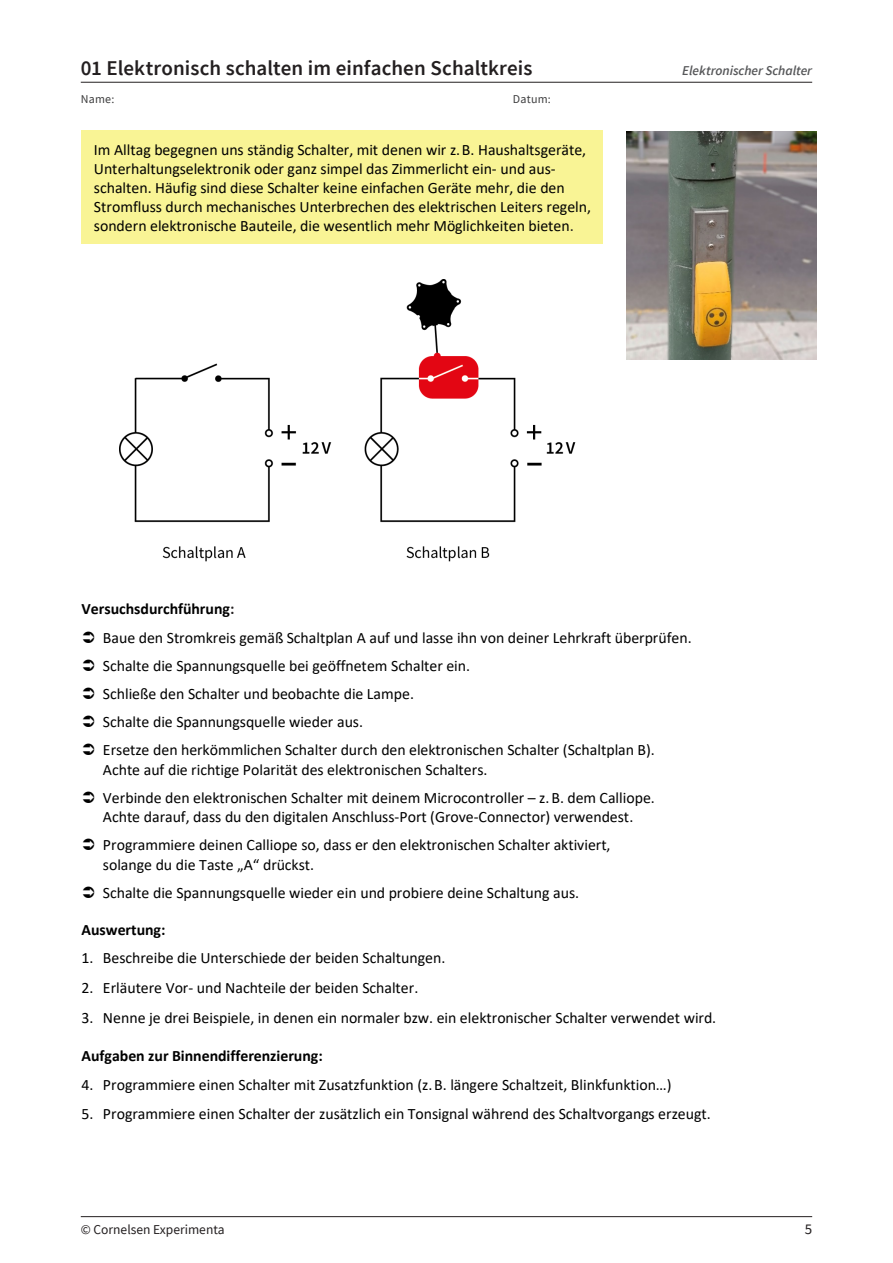
<style>
.page{position:relative;width:893px;height:1263px;background:#fff}
.page>*{position:absolute;margin:0;border:0;box-sizing:border-box;transform-origin:0 0}
.Kapitel{font:600 21px "CV Source Sans";letter-spacing:.005em;color:#231f20}
.t1{font:700 21px "Calibri";color:#000}
.t2{font:16.5px "Calibri";color:#000}
.t3{font:15.9px/28.2px "Calibri";color:#000}
.t4{font:700 15.9px "Calibri";letter-spacing:-.005em;color:#000}
.t5{font:15px "CV Source Sans";color:#231f20}
.t6{font:italic 600 13.5px "CV Source Sans";letter-spacing:-.005em;color:#57585a}
.t7{font:13.5px "CV Source Sans";color:#231f20}
.t8{font:12px "CV Source Sans";letter-spacing:.02em;color:#3e3e3f}
.s1{font-size:16.5px;color:#231f20}
.s2{font-weight:700}
.s3{font-weight:700;color:#231f20}
</style>
<div class="page">
<hr style="left:81px;top:82px;width:731px;height:1px;background:#231f20">
<hr style="left:81px;top:1216px;width:731px;height:1px;background:#231f20">
<div style="left:83px;top:130px;width:511px;height:28px;background:#f9f495"></div>
<div style="left:83px;top:158px;width:511px;height:20px;background:#f9f495"></div>
<div style="left:83px;top:178px;width:511px;height:19px;background:#f9f495"></div>
<div style="left:83px;top:197px;width:511px;height:18px;background:#f9f495"></div>
<div style="left:83px;top:215px;width:511px;height:29px;background:#f9f495"></div>
<img style="left:119px;top:280px;width:457px;height:282px">
<img style="left:626px;top:131px;width:190px;height:228px">
<h1 class="t1" style="left:82px;top:44px;width:429px">01 Elektronisch schalten im einfachen Stromkreis</h1>
<p class="t2" style="left:82px;top:90px;width:46px">Name:</p>
<p class="t3" style="left:94px;top:139px;width:499px;line-height:19px">Im Alltag begegnen uns ständig Schalter, mit denen wir z.B. Haushaltsgeräte, Unterhaltungselektronik oder ganz simpel das Zimmerlicht ein- und aus&shy;schalten. Häufig sind diese Schalter keine einfachen Geräte mehr, die den Stromfluss durch mechanisches Unterbrechen des elektrischen Leiters regeln, sondern elektronische Bauteile, die wesentlich mehr Möglichkeiten bieten<span class="s1">.</span></p>
<p class="Kapitel" style="left:81px;top:55px;width:453px">01 Elektronisch schalten im einfachen Schaltkreis</p>
<p class="t6" style="left:682px;top:62px;width:131px">Elektronischer Schalter</p>
<p class="t8" style="left:81px;top:92px;width:35px">Name:</p>
<p class="t8" style="left:513px;top:92px;width:39px">Datum:</p>
<p class="t3" style="left:103px;top:594px;width:590px;text-indent:-21px"><span class="s2">Versuchsdurchführung</span><span class="s3">:<br></span>Baue den Stromkreis gemäß Schaltplan A auf und lasse ihn von deiner Lehrkraft überprüfen.<br>Schalte die Spannungsquelle bei geöffnetem Schalter ein.<br>Schließe den Schalter und beobachte die Lampe.<br>Schalte die Spannungsquelle wieder aus.<br>Ersetze den herkömmlichen Schalter durch den elektronischen Schalter (Schaltplan B).</p>
<p class="t3" style="left:103px;top:755px;width:553px">Achte auf die richtige Polarität des elektronischen Schalters.<br>Verbinde den elektronischen Schalter mit deinem Microcontroller – z.B. dem Calliope.</p>
<p class="t3" style="left:103px;top:802px;width:532px">Achte darauf, dass du den digitalen Anschluss-Port (Grove-Connector) verwendest.<br>Programmiere deinen Calliope so, dass er den elektronischen Schalter aktiviert,</p>
<p class="t3" style="left:103px;top:850px;width:478px">solange du die Taste „A“ drückst.<br>Schalte die Spannungsquelle wieder ein und probiere deine Schaltung aus.</p>
<p class="t4" style="left:82px;top:918px;width:85px">Auswertung:</p>
<p class="t3" style="left:82px;top:943px;width:365px">1. Beschreibe die Unterschiede der beiden Schaltungen.</p>
<p class="t3" style="left:82px;top:973px;width:338px">2. Erläutere Vor- und Nachteile der beiden Schalter.</p>
<p class="t3" style="left:82px;top:1003px;width:636px">3. Nenne je drei Beispiele, in denen ein normaler bzw. ein elektronischer Schalter verwendet wird.</p>
<p class="t4" style="left:82px;top:1045px;width:243px">Aufgaben zur Binnendifferenzierung:</p>
<p class="t3" style="left:82px;top:1070px;width:592px">4. Programmiere einen Schalter mit Zusatzfunktion (z.B. längere Schaltzeit, Blinkfunktion…)</p>
<p class="t3" style="left:82px;top:1099px;width:631px">5. Programmiere einen Schalter der zusätzlich ein Tonsignal während des Schaltvorgangs erzeugt.</p>
<p class="t7" style="left:81px;top:1221px;width:145px">© Cornelsen Experimenta</p>
<p class="t5" style="left:805px;top:1220px;width:9px">5</p>
</div>
